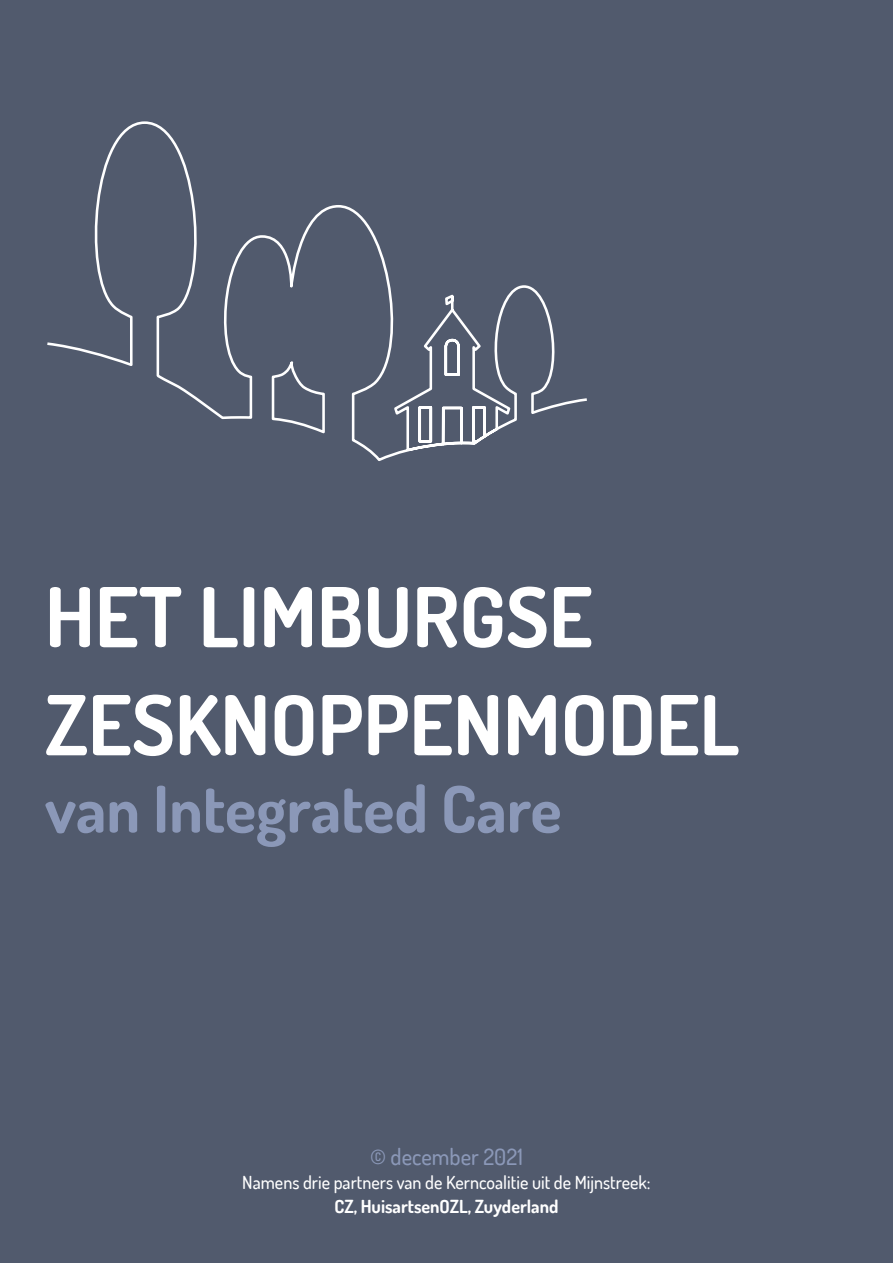
<style>
.page{position:relative;width:893px;height:1263px;background:#515a6d}
.page>*{position:absolute;margin:0;border:0;box-sizing:border-box;transform-origin:0 0}
.t1{font:700 82.5px/108px "Dosis";color:#fff}
.t2{font:700 64.5px "Dosis";color:#8b98b8}
.t3{font:500 22.5px "Dosis";color:#8b98b8}
.t4{font:500 18px "Dosis";color:#fff}
.t5{font:700 18px "Dosis";color:#fff}
</style>
<div class="page">
<svg style="left:47px;top:121px;width:540px;height:340px"></svg>
<h1 class="t1" style="left:45px;top:561px;width:696px">HET LIMBURGSE<br>ZESKNOPPENMODEL</h1>
<h2 class="t2" style="left:45px;top:767px;width:518px">van Integrated Care</h2>
<p class="t3" style="left:370px;top:1142px;width:154px">© december 2021</p>
<p class="t4" style="left:242px;top:1170px;width:410px">Namens drie partners van de Kerncoalitie uit de Mijnstreek:</p>
<p class="t5" style="left:334px;top:1194px;width:226px">CZ, HuisartsenOZL, Zuyderland</p>
</div>
